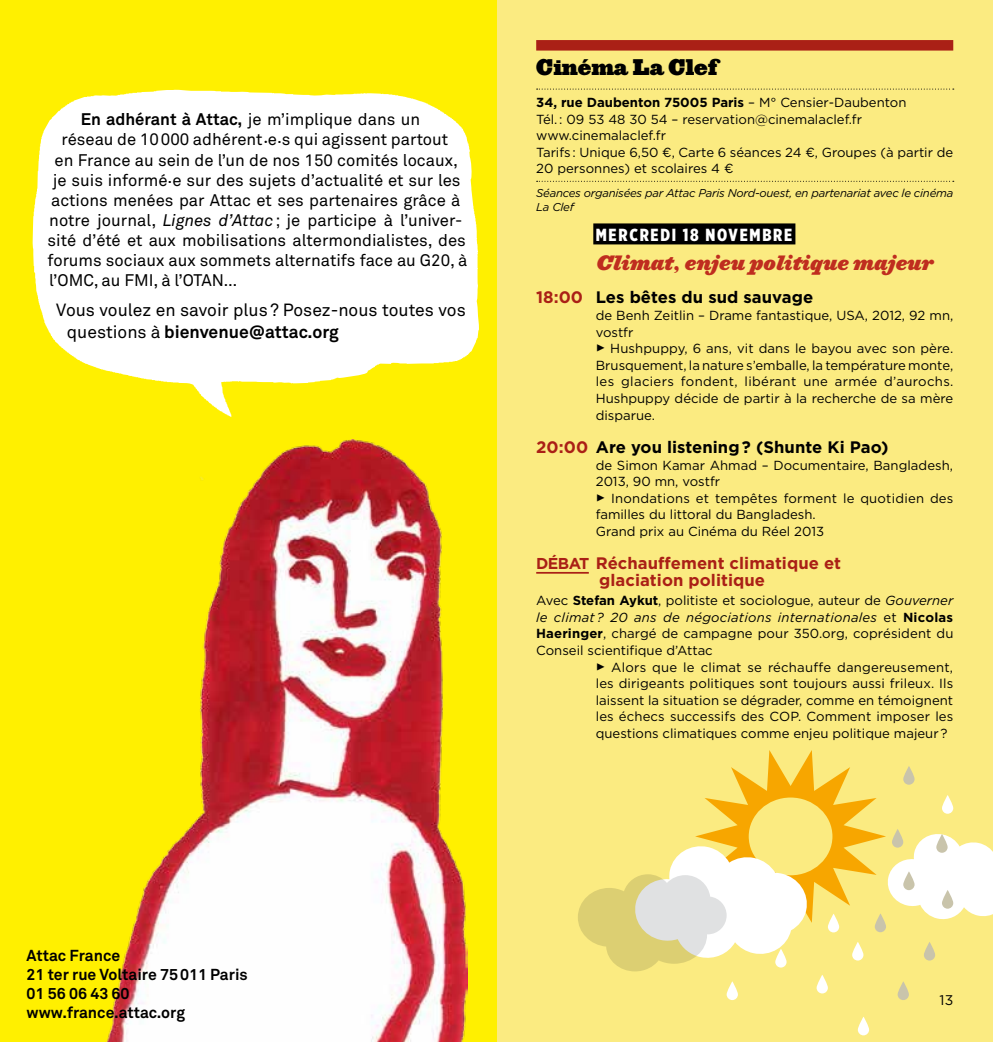
<style>
.page{position:relative;width:993px;height:1042px;background:#fff}
.page>*{position:absolute;margin:0;border:0;box-sizing:border-box;transform-origin:0 0}
.t1{font:21px "Ziggurat HTF Black";color:#000}
.t2{font:19.25px "Ziggurat HTF Black Italic";color:#bf2d1f}
.t3{font:17.5px/21.9px "Akkurat Std";color:#000}
.t4{font:900 17.5px "Gotham X Narrow";letter-spacing:.1em;color:#fff}
.t5{font:16.62px "Akkurat Std";color:#000}
.t6{font:700 16.62px "Gotham";letter-spacing:.005em;color:#000}
.t7{font:700 16.62px/16.6px "Gotham";letter-spacing:.005em;color:#aa2016}
.t8{font:700 15.75px/18.9px "Akkurat Std";color:#000}
.t9{font:14px "Gotham";color:#000}
.t10{font:13.12px/16.6px "Gotham";color:#000}
.t11{font:italic 13.12px "Gotham";letter-spacing:.02em;color:#000}
.t12{font:italic 11.38px/14px "Gotham";letter-spacing:-.02em;color:#000}
.s1{font-weight:700}
.s2{font-style:italic}
.s3{color:#aa2016}
.s4{font-family:"Knockout HTF71 Full Middlewt";font-size:21px}
.s5{font-size:15.75px}
.s6{font-style:normal}
.s7{font-weight:700;font-style:normal}
</style>
<div class="page">
<div style="left:496px;top:0;width:496px;height:1042px;background:#fbeb81"></div>
<div style="left:0;top:0;width:496px;height:1042px;background:#fff000"></div>
<img style="left:106px;top:440px;width:361px;height:602px">
<svg style="left:32px;top:89px;width:447px;height:294px;background:#fffde8"></svg>
<svg style="left:172px;top:369px;width:81px;height:48px"></svg>
<div style="left:536px;top:40px;width:416px;height:11px;background:#aa2016"></div>
<svg style="left:536px;top:89px;width:417px;height:1px"></svg>
<svg style="left:536px;top:181px;width:417px;height:1px"></svg>
<div style="left:593px;top:223px;width:202px;height:21px;background:#000"></div>
<hr style="left:536px;top:572px;width:52px;height:2px;background:#aa2016">
<svg style="left:857px;top:1016px;width:11px;height:19px"></svg>
<svg style="left:897px;top:981px;width:11px;height:19px"></svg>
<svg style="left:816px;top:974px;width:11px;height:19px"></svg>
<svg style="left:726px;top:981px;width:11px;height:19px"></svg>
<svg style="left:578px;top:750px;width:414px;height:221px"></svg>
<p class="t5" style="left:81px;top:110px;width:341px"><span class="s1">En adhérant à Attac,</span> je m’implique dans un</p>
<p class="t5" style="left:61px;top:130px;width:388px">réseau de 10000 adhérent<sup>.</sup>e.s qui agissent partout</p>
<p class="t5" style="left:55px;top:150px;width:404px">en France au sein de l’un de nos 150 comités locaux,</p>
<p class="t5" style="left:53px;top:170px;width:409px">je suis informé.e sur des sujets d’actualité et sur les</p>
<p class="t5" style="left:51px;top:190px;width:411px">actions menées par Attac et ses partenaires grâce à</p>
<p class="t5" style="left:49px;top:211px;width:414px">notre journal, <span class="s2">Lignes d’Attac</span>; je participe à l’univer-</p>
<p class="t5" style="left:48px;top:231px;width:419px">sité d’été et aux mobilisations altermondialistes, des</p>
<p class="t5" style="left:48px;top:251px;width:421px">forums sociaux aux sommets alternatifs face au G20, à</p>
<p class="t5" style="left:49px;top:271px;width:189px">l’OMC, au FMI, à l’OTAN…</p>
<h3 class="t3" style="left:67px;top:299px;width:400px;text-indent:-11px">Vous voulez en savoir plus? Posez-nous toutes vos questions à <span class="s1">bienvenue@attac.org</span></h3>
<h1 class="t1" style="left:536px;top:54px;width:183px">Cinéma La Clef</h1>
<p class="t10" style="left:536px;top:94px;width:418px"><span class="s1">34, rue Daubenton 75005 Paris</span> – M° Censier-Daubenton<br>Tél. : 09 53 48 30 54 – reservation@cinemalaclef.fr www.cinemalaclef.fr<br>Tarifs : Unique 6,50 €, Carte 6 séances 24 €, Groupes (à partir de 20 personnes) et scolaires 4 €</p>
<p class="t12" style="left:536px;top:186px;width:418px">Séances organisées par Attac Paris Nord-ouest, en partenariat avec le cinéma<br>La Clef</p>
<h3 class="t4" style="left:595px;top:224px;width:198px">MERCREDI 18 NOVEMBRE</h3>
<h2 class="t2" style="left:595px;top:250px;width:339px">Climat, enjeu politique majeur</h2>
<p class="t6" style="left:536px;top:286px;width:278px"><span class="s3">18:00</span> Les bêtes du sud sauvage</p>
<p class="t10" style="left:595px;top:307px;width:359px">de Benh Zeitlin – Drame fantastique, USA, 2012, 92 mn, vostfr<br><span class="s4">≥</span> Hushpuppy, 6 ans, vit dans le bayou avec son père.<br>Brusquement, la nature s’emballe, la température monte, les glaciers fondent, libérant une armée d’aurochs.<br>Hushpuppy décide de partir à la recherche de sa mère disparue.</p>
<p class="t6" style="left:536px;top:436px;width:354px"><span class="s3">20:00</span> Are you listening ? (Shunte Ki Pao)</p>
<p class="t10" style="left:595px;top:456px;width:359px">de Simon Kamar Ahmad – Documentaire, Bangladesh, 2013, 90 mn, vostfr<br><span class="s4">≥</span> Inondations et tempêtes forment le quotidien des familles du littoral du Bangladesh.<br>Grand prix au Cinéma du Réel 2013</p>
<p class="t7" style="left:599px;top:555px;width:243px;text-indent:-63px"><span class="s5">Débat</span> Réchauffement climatique et glaciation politique</p>
<p class="t10" style="left:536px;top:592px;width:418px">Avec <span class="s1">Stefan Aykut</span>, politiste et sociologue, auteur de <span class="s2">Gouverner</span></p>
<p class="t11" style="left:536px;top:608px;width:418px">le climat ? 20 ans de négociations internationales <span class="s6">et</span> <span class="s7">Nicolas</span></p>
<p class="t10" style="left:536px;top:625px;width:418px"><span class="s1">Haeringer</span>, chargé de campagne pour 350.org, coprésident du</p>
<p class="t10" style="left:536px;top:642px;width:178px">Conseil scientifique d’Attac</p>
<p class="t10" style="left:595px;top:658px;width:358px"><span class="s4">≥</span> Alors que le climat se réchauffe dangereusement,</p>
<p class="t10" style="left:595px;top:675px;width:359px">les dirigeants politiques sont toujours aussi frileux. Ils</p>
<p class="t10" style="left:595px;top:691px;width:359px">laissent la situation se dégrader, comme en témoignent</p>
<p class="t10" style="left:595px;top:708px;width:359px">les échecs successifs des COP. Comment imposer les</p>
<p class="t10" style="left:595px;top:725px;width:353px">questions climatiques comme enjeu politique majeur ?</p>
<p class="t8" style="left:27px;top:945px;width:223px">Attac France<br>21 ter rue Voltaire 75011 Paris<br>01 56 06 43 60 www.france.attac.org</p>
<p class="t9" style="left:939px;top:991px;width:15px">13</p>
</div>
